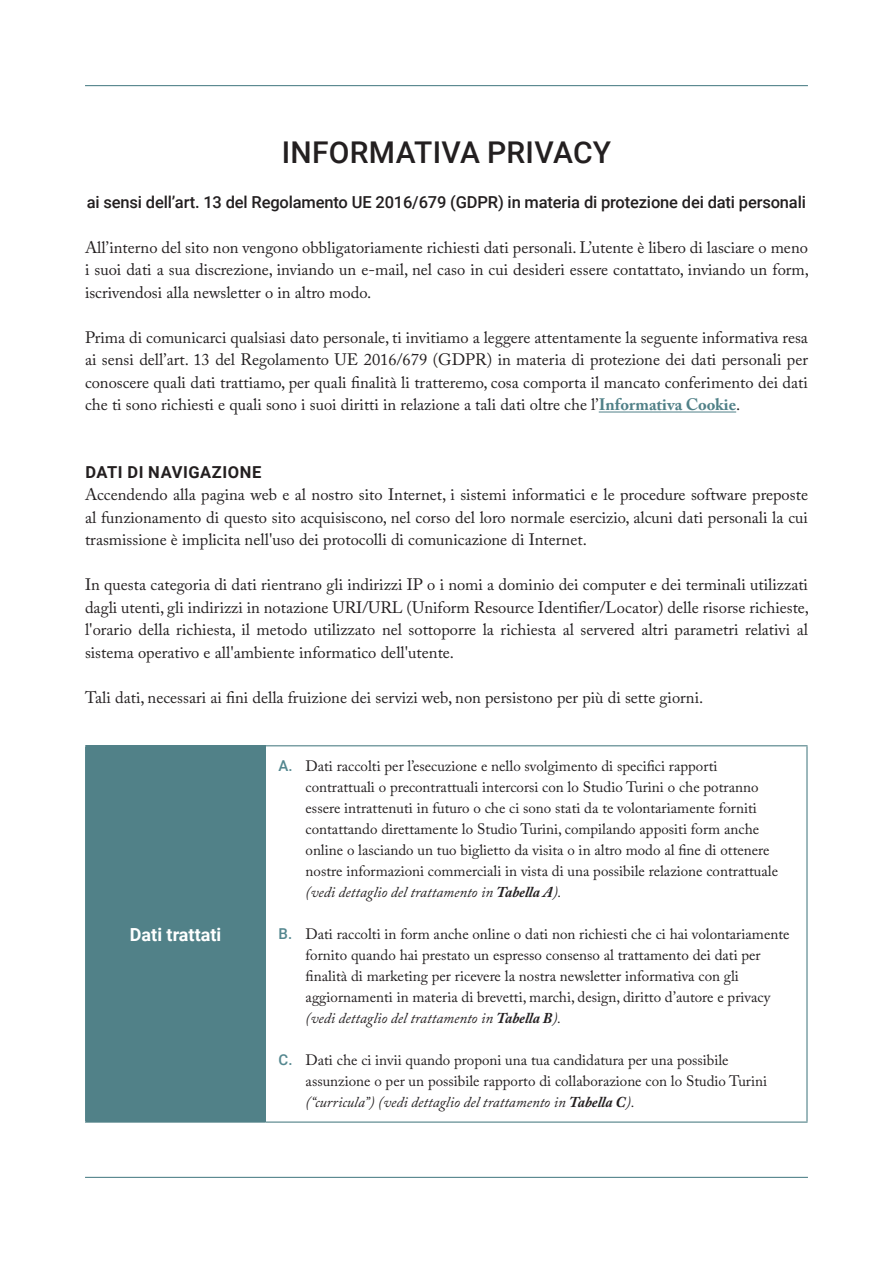
<style>
.page{position:relative;width:893px;height:1263px;background:#fff}
.page>*{position:absolute;margin:0;border:0;box-sizing:border-box;transform-origin:0 0}
.t1{font:500 30px "Roboto";letter-spacing:.01em;color:#231f20}
.t2{font:700 18px "Roboto";color:#fff}
.t3{font:16.5px/22.5px "Adobe Caslon Pro";color:#231f20;text-align:justify}
.t4{font:500 16.5px "Roboto";letter-spacing:-.01em;color:#231f20}
.t5{font:700 16.5px "Roboto";letter-spacing:.035em;color:#231f20}
.t6{font:15px/21px "Adobe Caslon Pro";color:#231f20}
.s1{font-weight:700;color:#518188}
.s2{font-family:"Roboto";font-weight:500;color:#54878f}
.s3{font-style:italic}
.s4{font-weight:700;font-style:italic}
</style>
<div class="page">
<hr style="left:85px;top:1177px;width:723px;height:1px;background:#54858c">
<hr style="left:85px;top:85px;width:723px;height:1px;background:#54858c">
<hr style="left:599px;top:412px;width:137px;height:1px;background:#518188">
<div style="left:86px;top:746px;width:180px;height:376px;background:#518188"></div>
<hr style="left:85px;top:745px;width:181px;height:1px;background:#518188">
<hr style="left:85px;top:746px;width:1px;height:375px;background:#518188">
<hr style="left:266px;top:745px;width:541px;height:1px;background:#518188">
<hr style="left:806px;top:746px;width:1px;height:375px;background:#518188">
<hr style="left:85px;top:1121px;width:181px;height:2px;background:#518188">
<hr style="left:266px;top:1121px;width:541px;height:2px;background:#518188">
<p class="t1" style="left:282px;top:131px;width:331px">INFORMATIVA PRIVACY</p>
<p class="t4" style="left:87px;top:190px;width:721px">ai sensi dell’art. 13 del Regolamento UE 2016/679 (GDPR) in materia di protezione dei dati personali</p>
<p class="t3" style="left:85px;top:236px;width:725px">All’interno del sito non vengono obbligatoriamente richiesti dati personali. L’utente è libero di lasciare o meno i suoi dati a sua discrezione, inviando un e-mail, nel caso in cui desideri essere contattato, inviando un form, iscrivendosi alla newsletter o in altro modo.</p>
<p class="t3" style="left:85px;top:326px;width:724px">Prima di comunicarci qualsiasi dato personale, ti invitiamo a leggere attentamente la seguente informativa resa ai sensi dell’art. 13 del Regolamento UE 2016/679 (GDPR) in materia di protezione dei dati personali per conoscere quali dati trattiamo, per quali finalità li tratteremo, cosa comporta il mancato conferimento dei dati che ti sono richiesti e quali sono i suoi diritti in relazione a tali dati oltre che l’<span class="s1">Informativa Cookie</span>.</p>
<p class="t5" style="left:85px;top:460px;width:178px">DATI DI NAVIGAZIONE</p>
<p class="t3" style="left:85px;top:483px;width:724px">Accendendo alla pagina web e al nostro sito Internet, i sistemi informatici e le procedure software preposte al funzionamento di questo sito acquisiscono, nel corso del loro normale esercizio, alcuni dati personali la cui trasmissione è implicita nell'uso dei protocolli di comunicazione di Internet.</p>
<p class="t3" style="left:85px;top:573px;width:725px">In questa categoria di dati rientrano gli indirizzi IP o i nomi a dominio dei computer e dei terminali utilizzati dagli utenti, gli indirizzi in notazione URI/URL (Uniform Resource Identifier/Locator) delle risorse richieste, l'orario della richiesta, il metodo utilizzato nel sottoporre la richiesta al servered altri parametri relativi al sistema operativo e all'ambiente informatico dell'utente.</p>
<p class="t3" style="left:85px;top:686px;width:620px">Tali dati, necessari ai fini della fruizione dei servizi web, non persistono per più di sette giorni.</p>
<p class="t2" style="left:130px;top:922px;width:93px">Dati trattati</p>
<p class="t6" style="left:306px;top:756px;width:474px;text-indent:-27px"><span class="s2">A.</span> Dati raccolti per l’esecuzione e nello svolgimento di specifici rapporti contrattuali o precontrattuali intercorsi con lo Studio Turini o che potranno essere intrattenuti in futuro o che ci sono stati da te volontariamente forniti contattando direttamente lo Studio Turini, compilando appositi form anche online o lasciando un tuo biglietto da visita o in altro modo al fine di ottenere nostre informazioni commerciali in vista di una possibile relazione contrattuale <span class="s3">(vedi dettaglio del trattamento in</span> <span class="s4">Tabella A</span><span class="s3">).</span></p>
<p class="t6" style="left:306px;top:924px;width:485px;text-indent:-27px"><span class="s2">B.</span> Dati raccolti in form anche online o dati non richiesti che ci hai volontariamente fornito quando hai prestato un espresso consenso al trattamento dei dati per finalità di marketing per ricevere la nostra newsletter informativa con gli aggiornamenti in materia di brevetti, marchi, design, diritto d’autore e privacy <span class="s3">(vedi dettaglio del trattamento in</span> <span class="s4">Tabella B</span><span class="s3">).</span></p>
<p class="t6" style="left:306px;top:1050px;width:463px;text-indent:-27px"><span class="s2">C.</span> Dati che ci invii quando proponi una tua candidatura per una possibile assunzione o per un possibile rapporto di collaborazione con lo Studio Turini <span class="s3">(“curricula”) (vedi dettaglio del trattamento in</span> <span class="s4">Tabella C</span><span class="s3">).</span></p>
</div>
